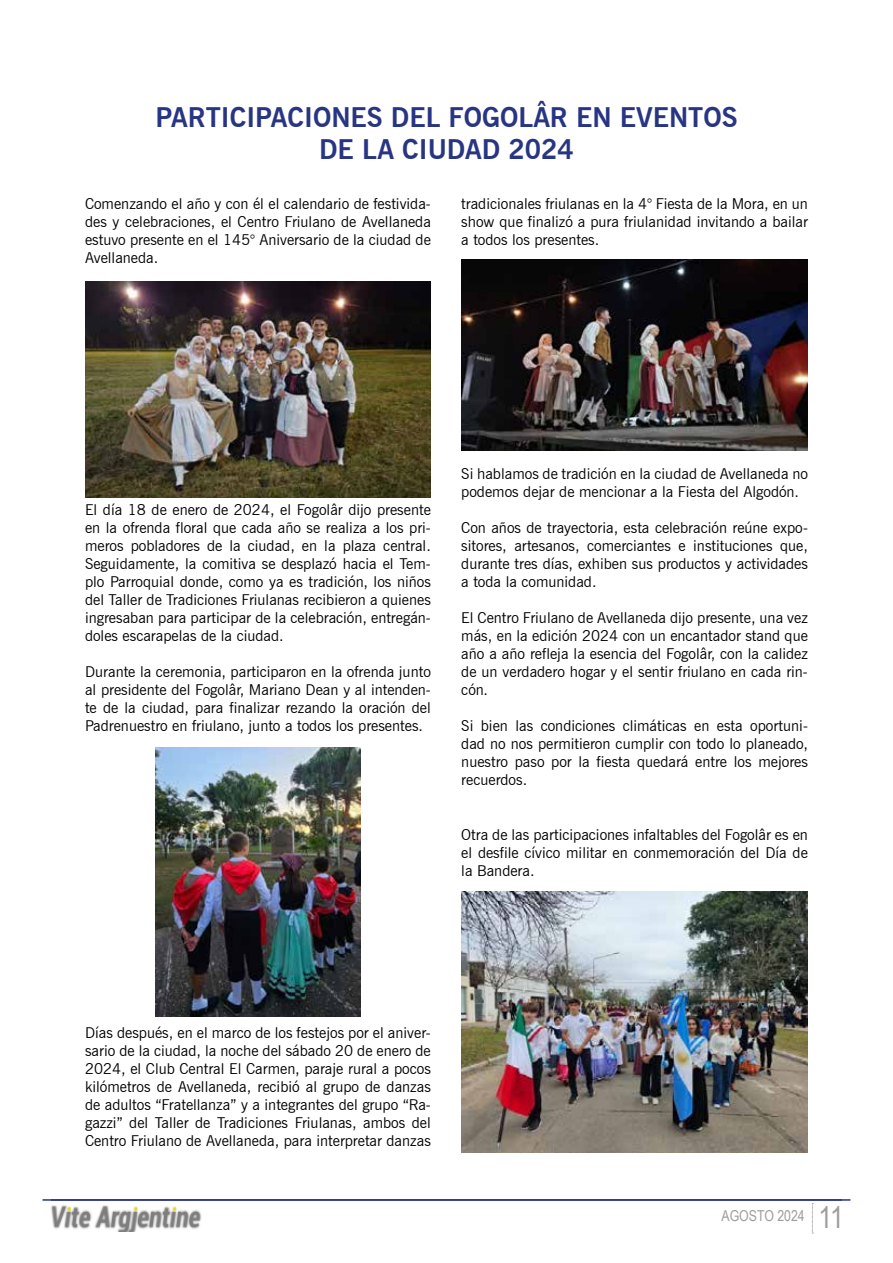
<style>
.page{position:relative;width:893px;height:1263px;background:#fff}
.page>*{position:absolute;margin:0;border:0;box-sizing:border-box;transform-origin:0 0}
.t1{font:700 27px/32.4px "News Gothic BT";color:#283583;text-align:center}
.t2{font:15px/18px "News Gothic BT";color:#000;text-align:justify}
.t3{font:15px "Arial Narrow";color:#9d9d9c}
.s1{font-size:30px}
</style>
<div class="page">
<hr style="left:51px;top:1199px;width:799px;height:2px;background:#283583">
<svg style="left:812px;top:1203px;width:1px;height:31px"></svg>
<img style="left:51px;top:1205px;width:151px;height:27px">
<hr style="left:43px;top:1199px;width:799px;height:2px;background:#283583">
<img style="left:85px;top:281px;width:346px;height:216px">
<img style="left:155px;top:748px;width:206px;height:268px">
<img style="left:461px;top:260px;width:347px;height:191px">
<img style="left:461px;top:892px;width:347px;height:260px">
<h1 class="t1" style="left:155px;top:101px;width:584px">PARTICIPACIONES DEL FOGOLÂR EN EVENTOS<br>DE LA CIUDAD 2024</h1>
<p class="t2" style="left:85px;top:195px;width:347px">Comenzando el año y con él el calendario de festivida&shy;des y celebraciones, el Centro Friulano de Avellaneda estuvo presente en el 145° Aniversario de la ciudad de Avellaneda.</p>
<p class="t2" style="left:461px;top:195px;width:348px">tradicionales friulanas en la 4° Fiesta de la Mora, en un show que finalizó a pura friulanidad invitando a bailar a todos los presentes.</p>
<p class="t2" style="left:85px;top:501px;width:347px">El día 18 de enero de 2024, el Fogolâr dijo presente en la ofrenda floral que cada año se realiza a los pri&shy;meros pobladores de la ciudad, en la plaza central.<br>Seguidamente, la comitiva se desplazó hacia el Tem&shy;plo Parroquial donde, como ya es tradición, los niños del Taller de Tradiciones Friulanas recibieron a quienes ingresaban para participar de la celebración, entregán&shy;doles escarapelas de la ciudad.</p>
<p class="t2" style="left:85px;top:663px;width:347px">Durante la ceremonia, participaron en la ofrenda junto al presidente del Fogolâr, Mariano Dean y al intenden&shy;te de la ciudad, para finalizar rezando la oración del Padrenuestro en friulano, junto a todos los presentes.</p>
<p class="t2" style="left:461px;top:465px;width:348px">Si hablamos de tradición en la ciudad de Avellaneda no podemos dejar de mencionar a la Fiesta del Algodón.</p>
<p class="t2" style="left:461px;top:519px;width:348px">Con años de trayectoria, esta celebración reúne expo&shy;sitores, artesanos, comerciantes e instituciones que, durante tres días, exhiben sus productos y actividades a toda la comunidad.</p>
<p class="t2" style="left:461px;top:609px;width:348px">El Centro Friulano de Avellaneda dijo presente, una vez más, en la edición 2024 con un encantador stand que año a año refleja la esencia del Fogolâr, con la calidez de un verdadero hogar y el sentir friulano en cada rin&shy;cón.</p>
<p class="t2" style="left:461px;top:717px;width:348px">Si bien las condiciones climáticas en esta oportuni&shy;dad no nos permitieron cumplir con todo lo planeado, nuestro paso por la fiesta quedará entre los mejores recuerdos.</p>
<p class="t2" style="left:461px;top:825px;width:348px">Otra de las participaciones infaltables del Fogolâr es en el desfile cívico militar en conmemoración del Día de la Bandera.</p>
<p class="t2" style="left:85px;top:1023px;width:347px">Días después, en el marco de los festejos por el aniver&shy;sario de la ciudad, la noche del sábado 20 de enero de 2024, el Club Central El Carmen, paraje rural a pocos kilómetros de Avellaneda, recibió al grupo de danzas de adultos “Fratellanza” y a integrantes del grupo “Ra&shy;gazzi” del Taller de Tradiciones Friulanas, ambos del Centro Friulano de Avellaneda, para interpretar danzas</p>
<p class="t3" style="left:721px;top:1205px;width:124px">AGOSTO 2024 <span class="s1">11</span></p>
</div>
